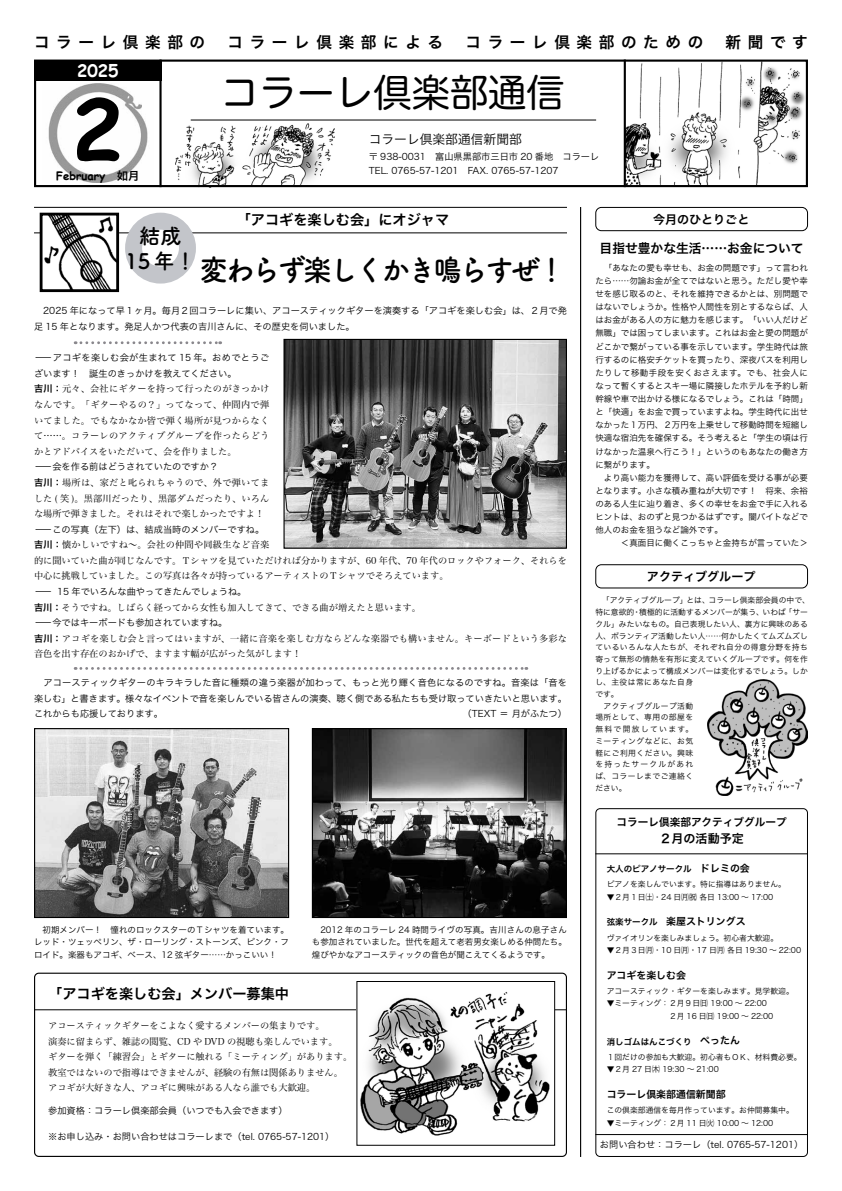
<style>
.page{position:relative;width:842px;height:1191px;background:#fff}
.page>*{position:absolute;margin:0;border:0;box-sizing:border-box;transform-origin:0 0}
.t1{font:700 85px "Comic Sans MS";color:#000}
.t2{font:38.3px "Hira Maru Pro N W4";color:#000}
.t3{font:29.8px "Tsuku A Rd Gothic Std B";letter-spacing:-.1em;color:#000}
.t4{font:21.3px/24.8px "Tsuku A Rd Gothic Std B";color:#000;text-align:center}
.t5{font:700 17px "Comic Sans MS";color:#fff}
.t6{font:15.6px "Hira Kaku Pro W6";letter-spacing:.425em;color:#000}
.t7{font:14.2px "Hira Kaku Pro W6";color:#000}
.t8{font:12.8px "Hira Kaku Pro W6";color:#000}
.t9{font:12.8px "Hira Kaku Pro W3";color:#000}
.t10{font:12px "Hira Kaku Pro W6";color:#000}
.t11{font:700 11.3px "Comic Sans MS";color:#000}
.t12{font:10.6px "Hira Kaku Pro W6";color:#000}
.t13{font:9.9px "Hira Kaku Pro W6";color:#000}
.t14{font:9.2px/15.6px "Hira Min Pro W3";color:#000}
.t15{font:9.2px/15.6px "Hira Kaku Pro W3";color:#000}
.t16{font:9.2px/15.6px "Hira Kaku Pro W3";color:#000;scale:2 1}
.t17{font:8.5px/13.1px "Hira Kaku Pro W3";color:#000;text-align:justify}
.t18{font:8.5px "Hira Kaku Pro W6";color:#000}
.t19{font:7.8px/11.7px "Hira Kaku Pro W3";color:#000}
.s1{font-family:"Hira Kaku Pro W6";font-weight:400}
.s2{font-family:"Hira Kaku Pro W6"}
.s3{font-size:9.9px}
.s4{font-size:8.5px}
</style>
<div class="page">
<img style="left:175px;top:123px;width:159px;height:61px">
<img style="left:626px;top:63px;width:179px;height:121px">
<hr style="left:159px;top:60px;width:3px;height:127px;background:#000">
<hr style="left:624px;top:60px;width:2px;height:127px;background:#000">
<hr style="left:191px;top:120px;width:405px;height:1px;background:#000">
<img style="left:48px;top:83px;width:100px;height:99px">
<div style="left:34px;top:60px;width:774px;height:127px;border:2px solid #000"></div>
<div style="left:34px;top:61px;width:128px;height:20px;background:#000"></div>
<hr style="left:580px;top:207px;width:1px;height:950px;background:#000">
<div style="left:595px;top:207px;width:213px;height:24px;border:1px solid #000;border-radius:6px"></div>
<img style="left:707px;top:679px;width:101px;height:117px">
<div style="left:595px;top:564px;width:213px;height:24px;border:1px solid #000;border-radius:6px"></div>
<div style="left:595px;top:808px;width:213px;height:349px;border:1px solid #000;border-radius:4px"></div>
<hr style="left:595px;top:853px;width:213px;height:1px;background:#000">
<hr style="left:595px;top:1134px;width:213px;height:1px;background:#000">
<hr style="left:34px;top:207px;width:533px;height:1px;background:#000">
<hr style="left:34px;top:232px;width:533px;height:1px;background:#000">
<div style="left:34px;top:972px;width:533px;height:185px;border:1px solid #000;border-radius:4px"></div>
<hr style="left:34px;top:1009px;width:533px;height:1px;background:#000">
<img style="left:359px;top:992px;width:194px;height:144px">
<div style="left:357px;top:981px;width:198px;height:164px;border:1px solid #000"></div>
<img style="left:36px;top:730px;width:251px;height:186px">
<div style="left:34px;top:728px;width:255px;height:190px;border:1px solid #000"></div>
<img style="left:314px;top:730px;width:251px;height:186px">
<div style="left:312px;top:728px;width:255px;height:190px;border:1px solid #000"></div>
<img style="left:285px;top:341px;width:280px;height:206px">
<div style="left:283px;top:339px;width:284px;height:210px;border:1px solid #000"></div>
<img style="left:44px;top:217px;width:71px;height:71px">
<div style="left:40px;top:213px;width:79px;height:79px;border:3px solid #000"></div>
<svg style="left:75px;top:341px;width:146px;height:3px"></svg>
<svg style="left:134px;top:221px;width:53px;height:54px"></svg>
<div style="left:125px;top:213px;width:71px;height:70px;border:17px solid #c3c5ca;border-radius:50%"></div>
<svg style="left:75px;top:667px;width:452px;height:3px"></svg>
<h3 class="t6" style="left:34px;top:28px;width:775px">コラーレ倶楽部の　コラーレ倶楽部による　コラーレ倶楽部のための　新聞です</h3>
<h3 class="t5" style="left:77px;top:58px;width:43px">2025</h3>
<h1 class="t1" style="left:72px;top:67px;width:53px">2</h1>
<h3 class="t11" style="left:56px;top:168px;width:85px">February<span class="s1">　如月</span></h3>
<h2 class="t2" style="left:220px;top:60px;width:346px">コラーレ倶楽部通信</h2>
<h3 class="t9" style="left:369px;top:128px;width:155px">コラーレ倶楽部通信新聞部</h3>
<p class="t15" style="left:369px;top:149px;width:232px;line-height:13.8px">〒 938-0031　富山県黒部市三日市 20 番地　コラーレ<br>TEL. 0765-57-1201　FAX. 0765-57-1207</p>
<h3 class="t7" style="left:237px;top:207px;width:214px">「アコギを楽しむ会」にオジャマ</h3>
<h3 class="t4" style="left:125px;top:222px;width:72px">結成<br>15年！</h3>
<p class="t15" style="left:34px;top:302px;width:534px">　2025 年になって早１ヶ月。毎月２回コラーレに集い、アコースティックギターを演奏する「アコギを楽しむ会」は、２月で発足 15 年となります。発足人かつ代表の吉川さんに、その歴史を伺いました。</p>
<h3 class="t3" style="left:199px;top:247px;width:368px">変わらず楽しくかき鳴らすぜ！</h3>
<p class="t16" style="left:34px;top:349px;width:119px">ーアコギを楽しむ会が生まれて 15 年。おめでとうございます！　誕生のきっかけを教えてください。</p>
<p class="t14" style="left:34px;top:380px;width:237px;text-align:justify"><span class="s2">吉川：</span>元々、会社にギターを持って行ったのがきっかけなんです。「ギターやるの？」ってなって、仲間内で弾いてました。でもなかなか皆で弾く場所が見つからなくて……。コラーレのアクティブグループを作ったらどうかとアドバイスをいただいて、会を作りました。</p>
<p class="t16" style="left:34px;top:458px;width:94px">ー会を作る前はどうされていたのですか？</p>
<p class="t14" style="left:34px;top:474px;width:237px;text-align:justify"><span class="s2">吉川：</span>場所は、家だと叱られちゃうので、外で弾いてました ( 笑 )。黒部川だったり、黒部ダムだったり、いろんな場所で弾きました。それはそれで楽しかったですよ！</p>
<p class="t16" style="left:34px;top:521px;width:117px">ーこの写真（左下）は、結成当時のメンバーですね。</p>
<p class="t14" style="left:34px;top:536px;width:534px"><span class="s2">吉川：</span>懐かしいですね～。会社の仲間や同級生など音楽<br>的に聞いていた曲が同じなんです。Ｔシャツを見ていただければ分かりますが、60 年代、70 年代のロックやフォーク、それらを中心に挑戦していました。この写真は各々が持っているアーティストのＴシャツでそろえています。</p>
<p class="t16" style="left:34px;top:583px;width:108px">ー 15 年でいろんな曲やってきたんでしょうね。</p>
<p class="t14" style="left:34px;top:598px;width:388px"><span class="s2">吉川：</span>そうですね。しばらく経ってから女性も加入してきて、できる曲が増えたと思います。</p>
<p class="t16" style="left:34px;top:614px;width:98px">ー今ではキーボードも参加されていますね。</p>
<p class="t14" style="left:34px;top:630px;width:534px"><span class="s2">吉川：</span>アコギを楽しむ会と言ってはいますが、一緒に音楽を楽しむ方ならどんな楽器でも構いません。キーボードという多彩な音色を出す存在のおかげで、ますます幅が広がった気がします！</p>
<p class="t15" style="left:34px;top:674px;width:534px;text-align:justify">　アコースティックギターのキラキラした音に種類の違う楽器が加わって、もっと光り輝く音色になるのですね。音楽は「音を楽しむ」と書きます。様々なイベントで音を楽しんでいる皆さんの演奏、聴く側である私たちも受け取っていきたいと思います。これからも応援しております。</p>
<p class="t15" style="left:463px;top:705px;width:106px">（TEXT ＝ 月がふたつ）</p>
<p class="t17" style="left:34px;top:922px;width:257px;line-height:12.8px">　初期メンバー！　憧れのロックスターのＴシャツを着ています。レッド・ツェッペリン、ザ・ローリング・ストーンズ、ピンク・フロイド。楽器もアコギ、ベース、12 弦ギター……かっこいい！</p>
<p class="t17" style="left:312px;top:922px;width:257px;line-height:12.8px">　2012 年のコラーレ 24 時間ライヴの写真。吉川さんの息子さんも参加されていました。世代を超えて老若男女楽しめる仲間たち。煌びやかなアコースティックの音色が聞こえてくるようです。</p>
<h3 class="t7" style="left:48px;top:981px;width:242px">「アコギを楽しむ会」メンバー募集中</h3>
<p class="t14" style="left:48px;top:1016px;width:306px">アコースティックギターをこよなく愛するメンバーの集まりです。<br>演奏に留まらず、雑誌の閲覧、CD や DVD の視聴も楽しんでいます。<br>ギターを弾く「練習会」とギターに触れる「ミーティング」があります。教室ではないので指導はできませんが、経験の有無は関係ありません。アコギが大好きな人、アコギに興味がある人なら誰でも大歓迎。</p>
<p class="t15" style="left:48px;top:1102px;width:241px">参加資格：コラーレ倶楽部会員（いつでも入会できます）</p>
<p class="t15" style="left:48px;top:1127px;width:288px">※お申し込み・お問い合わせはコラーレまで（tel. 0765-57-1201）</p>
<h3 class="t10" style="left:653px;top:208px;width:98px">今月のひとりごと</h3>
<h3 class="t8" style="left:600px;top:236px;width:206px">目指せ豊かな生活……お金について</h3>
<p class="t17" style="left:595px;top:260px;width:214px;text-align:left">　「あなたの愛も幸せも、お金の問題です」って言われたら……勿論お金が全てではないと思う。ただし愛や幸せを感じ取るのと、それを維持できるかとは、別問題ではないでしょうか。性格や人間性を別とするならば、人はお金がある人の方に魅力を感じます。「いい人だけど無職」では困ってしまいます。これはお金と愛の問題がどこかで繋がっている事を示しています。学生時代は旅行するのに格安チケットを買ったり、深夜バスを利用したりして移動手段を安くおさえます。でも、社会人になって暫くするとスキー場に隣接したホテルを予約し新幹線や車で出かける様になるでしょう。これは「時間」と「快適」をお金で買っていますよね。学生時代に出せなかった１万円、２万円を上乗せして移動時間を短縮し快適な宿泊先を確保する。そう考えると「学生の頃は行けなかった温泉へ行こう！」というのもあなたの働き方に繋がります。<br>　より高い能力を獲得して、高い評価を受ける事が必要となります。小さな積み重ねが大切です！　将来、余裕のある人生に辿り着き、多くの幸せをお金で手に入れるヒントは、おのずと見つかるはずです。闇バイトなどで他人のお金を狙うなど論外です。</p>
<p class="t17" style="left:621px;top:536px;width:189px">＜真面目に働くこっちゃと金持ちが言っていた＞</p>
<h3 class="t10" style="left:647px;top:565px;width:110px">アクティブグループ</h3>
<p class="t19" style="left:595px;top:594px;width:216px">　「アクティブグループ」とは、コラーレ倶楽部会員の中で、特に意欲的・積極的に活動するメンバーが集う、いわば「サークル」みたいなもの。自己表現したい人、裏方に興味のある人、ボランティア活動したい人……何かしたくてムズムズしているいろんな人たちが、それぞれ自分の得意分野を持ち寄って無形の情熱を有形に変えていくグループです。何を作り上げるかによって構成メンバーは変化するでしょう。しかし、主役は常にあなた自身<br>です。<br>　アクティブグループ活動<br>場所として、専用の部屋を<br>無料で開放しています。<br>ミーティングなどに、お気<br>軽にご利用ください。興味<br>を持ったサークルがあれ<br>ば、コラーレまでご連絡く<br>ださい。</p>
<p class="t12" style="left:617px;top:812px;width:172px">コラーレ倶楽部アクティブグループ</p>
<h3 class="t10" style="left:659px;top:828px;width:86px">２月の活動予定</h3>
<p class="t18" style="left:607px;top:861px;width:145px">大人のピアノサークル　<span class="s3">ドレミの会</span></p>
<p class="t19" style="left:607px;top:878px;width:181px">ピアノを楽しんでいます。特に指導はありません。</p>
<p class="t19" style="left:607px;top:890px;width:168px">▼２月１日㈯・24 日㈪㈷ 各日 13:00 〜 17:00</p>
<p class="t13" style="left:607px;top:912px;width:140px"><span class="s4">弦楽サークル　</span>楽屋ストリングス</p>
<p class="t19" style="left:607px;top:931px;width:173px">ヴァイオリンを楽しみましょう。初心者大歓迎。</p>
<p class="t19" style="left:607px;top:944px;width:196px">▼２月３日㈪・10 日㈪・17 日㈪ 各日 19:30 〜 22:00</p>
<p class="t13" style="left:607px;top:965px;width:81px">アコギを楽しむ会</p>
<p class="t19" style="left:607px;top:984px;width:189px">アコースティック・ギターを楽しみます。見学歓迎。</p>
<p class="t19" style="left:607px;top:996px;width:168px;line-height:12.8px">▼ミーティング：２月９日㈰ 19:00 〜 22:00　　　　　　　　２月 16 日㈰ 19:00 〜 22:00</p>
<p class="t18" style="left:607px;top:1033px;width:135px">消しゴムはんこづくり　<span class="s3">ぺったん</span></p>
<p class="t19" style="left:607px;top:1050px;width:196px">１回だけの参加も大歓迎。初心者もＯＫ、材料費必要。</p>
<p class="t19" style="left:607px;top:1063px;width:114px">▼２月 27 日㈭ 19:30 〜 21:00</p>
<p class="t13" style="left:607px;top:1085px;width:121px">コラーレ倶楽部通信新聞部</p>
<p class="t19" style="left:607px;top:1103px;width:189px">この倶楽部通信を毎月作っています。お仲間募集中。</p>
<p class="t19" style="left:607px;top:1116px;width:168px">▼ミーティング：２月 11 日㈫ 10:00 〜 12:00</p>
<p class="t15" style="left:600px;top:1136px;width:205px">お問い合わせ：コラーレ（tel. 0765-57-1201）</p>
</div>
